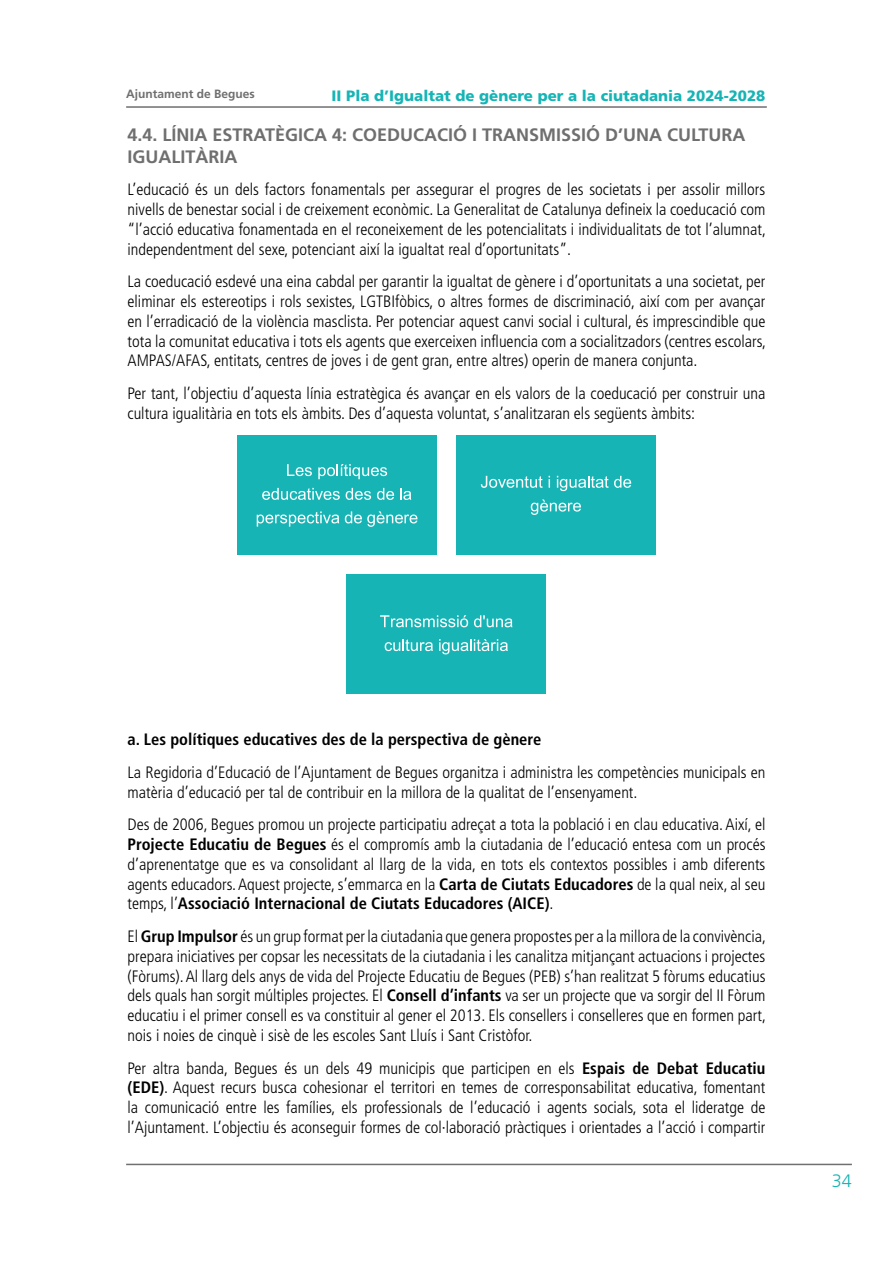
<style>
.page{position:relative;width:893px;height:1263px;background:#fff}
.page>*{position:absolute;margin:0;border:0;box-sizing:border-box;transform-origin:0 0}
.t1{font:700 18px/21.6px "Frutiger";color:#706f6f}
.t2{font:300 18px "Frutiger";color:#16b4b5}
.t3{font:300 condensed 16.5px/19.8px "Frutiger";color:#000;text-align:justify}
.t4{font:700 condensed 16.5px "Frutiger";color:#000}
.t5{font:900 15px "Frutiger";color:#16b4b5}
.t6{font:700 12px "Frutiger";color:#706f6f}
.s1{font-weight:700}
</style>
<div class="page">
<hr style="left:126px;top:106px;width:641px;height:2px;background:#706f6f">
<hr style="left:126px;top:1164px;width:726px;height:1px;background:#706f6f">
<div style="left:237px;top:435px;width:199px;height:119px;background:#16b4b5"></div>
<svg style="left:287px;top:464px;width:25px;height:12px"></svg>
<svg style="left:318px;top:464px;width:69px;height:15px"></svg>
<svg style="left:262px;top:488px;width:78px;height:12px"></svg>
<svg style="left:346px;top:488px;width:25px;height:12px"></svg>
<svg style="left:377px;top:488px;width:17px;height:12px"></svg>
<svg style="left:400px;top:488px;width:11px;height:12px"></svg>
<svg style="left:257px;top:511px;width:82px;height:16px"></svg>
<svg style="left:345px;top:511px;width:72px;height:16px"></svg>
<div style="left:456px;top:435px;width:200px;height:119px;background:#16b4b5"></div>
<svg style="left:481px;top:476px;width:62px;height:12px"></svg>
<svg style="left:557px;top:476px;width:74px;height:15px"></svg>
<svg style="left:531px;top:499px;width:50px;height:16px"></svg>
<div style="left:347px;top:574px;width:199px;height:120px;background:#16b4b5"></div>
<svg style="left:380px;top:615px;width:88px;height:12px"></svg>
<svg style="left:474px;top:615px;width:38px;height:12px"></svg>
<svg style="left:385px;top:639px;width:48px;height:12px"></svg>
<svg style="left:439px;top:639px;width:69px;height:15px"></svg>
<p class="t6" style="left:126px;top:87px;width:130px">Ajuntament de Begues</p>
<p class="t1" style="left:128px;top:124px;width:620px">4.4. LÍNIA ESTRATÈGICA 4: COEDUCACIÓ I TRANSMISSIÓ D’UNA CULTURA<br>IGUALITÀRIA</p>
<p class="t3" style="left:128px;top:180px;width:640px">L’educació és un dels factors fonamentals per assegurar el progres de les societats i per assolir millors nivells de benestar social i de creixement econòmic. La Generalitat de Catalunya defineix la coeducació com “l’acció educativa fonamentada en el reconeixement de les potencialitats i individualitats de tot l’alumnat, independentment del sexe, potenciant així la igualtat real d’oportunitats”.</p>
<p class="t3" style="left:128px;top:272px;width:640px">La coeducació esdevé una eina cabdal per garantir la igualtat de gènere i d’oportunitats a una societat, per eliminar els estereotips i rols sexistes, LGTBIfòbics, o altres formes de discriminació, així com per avançar en l’erradicació de la violència masclista. Per potenciar aquest canvi social i cultural, és imprescindible que tota la comunitat educativa i tots els agents que exerceixen influencia com a socialitzadors (centres escolars, AMPAS/AFAS, entitats, centres de joves i de gent gran, entre altres) operin de manera conjunta.</p>
<p class="t3" style="left:128px;top:384px;width:639px">Per tant, l’objectiu d’aquesta línia estratègica és avançar en els valors de la coeducació per construir una cultura igualitària en tots els àmbits. Des d’aquesta voluntat, s’analitzaran els següents àmbits:</p>
<p class="t5" style="left:332px;top:87px;width:435px">II Pla d’Igualtat de gènere per a la ciutadania 2024-2028</p>
<p class="t4" style="left:128px;top:730px;width:415px">a. Les polítiques educatives des de la perspectiva de gènere</p>
<p class="t3" style="left:128px;top:762px;width:639px">La Regidoria d’Educació de l’Ajuntament de Begues organitza i administra les competències municipals en matèria d’educació per tal de contribuir en la millora de la qualitat de l’ensenyament.</p>
<p class="t3" style="left:128px;top:815px;width:639px">Des de 2006, Begues promou un projecte participatiu adreçat a tota la població i en clau educativa. Així, el <span class="s1">Projecte Educatiu de Begues</span> és el compromís amb la ciutadania de l’educació entesa com un procés d’aprenentatge que es va consolidant al llarg de la vida, en tots els contextos possibles i amb diferents agents educadors. Aquest projecte, s’emmarca en la <span class="s1">Carta de Ciutats Educadores</span> de la qual neix, al seu temps, l’<span class="s1">Associació Internacional de Ciutats Educadores (AICE)</span>.</p>
<p class="t3" style="left:128px;top:926px;width:640px">El <span class="s1">Grup Impulsor</span> és un grup format per la ciutadania que genera propostes per a la millora de la convivència, prepara iniciatives per copsar les necessitats de la ciutadania i les canalitza mitjançant actuacions i projectes (Fòrums). Al llarg dels anys de vida del Projecte Educatiu de Begues (PEB) s’han realitzat 5 fòrums educatius dels quals han sorgit múltiples projectes. El <span class="s1">Consell d’infants</span> va ser un projecte que va sorgir del II Fòrum educatiu i el primer consell es va constituir al gener el 2013. Els consellers i conselleres que en formen part, nois i noies de cinquè i sisè de les escoles Sant Lluís i Sant Cristòfor.</p>
<p class="t3" style="left:128px;top:1058px;width:639px">Per altra banda, Begues és un dels 49 municipis que participen en els <span class="s1">Espais de Debat Educatiu (EDE)</span>. Aquest recurs busca cohesionar el territori en temes de corresponsabilitat educativa, fomentant la comunicació entre les famílies, els professionals de l’educació i agents socials, sota el lideratge de l’Ajuntament. L’objectiu és aconseguir formes de col·laboració pràctiques i orientades a l’acció i compartir</p>
<p class="t2" style="left:832px;top:1171px;width:22px">34</p>
</div>
